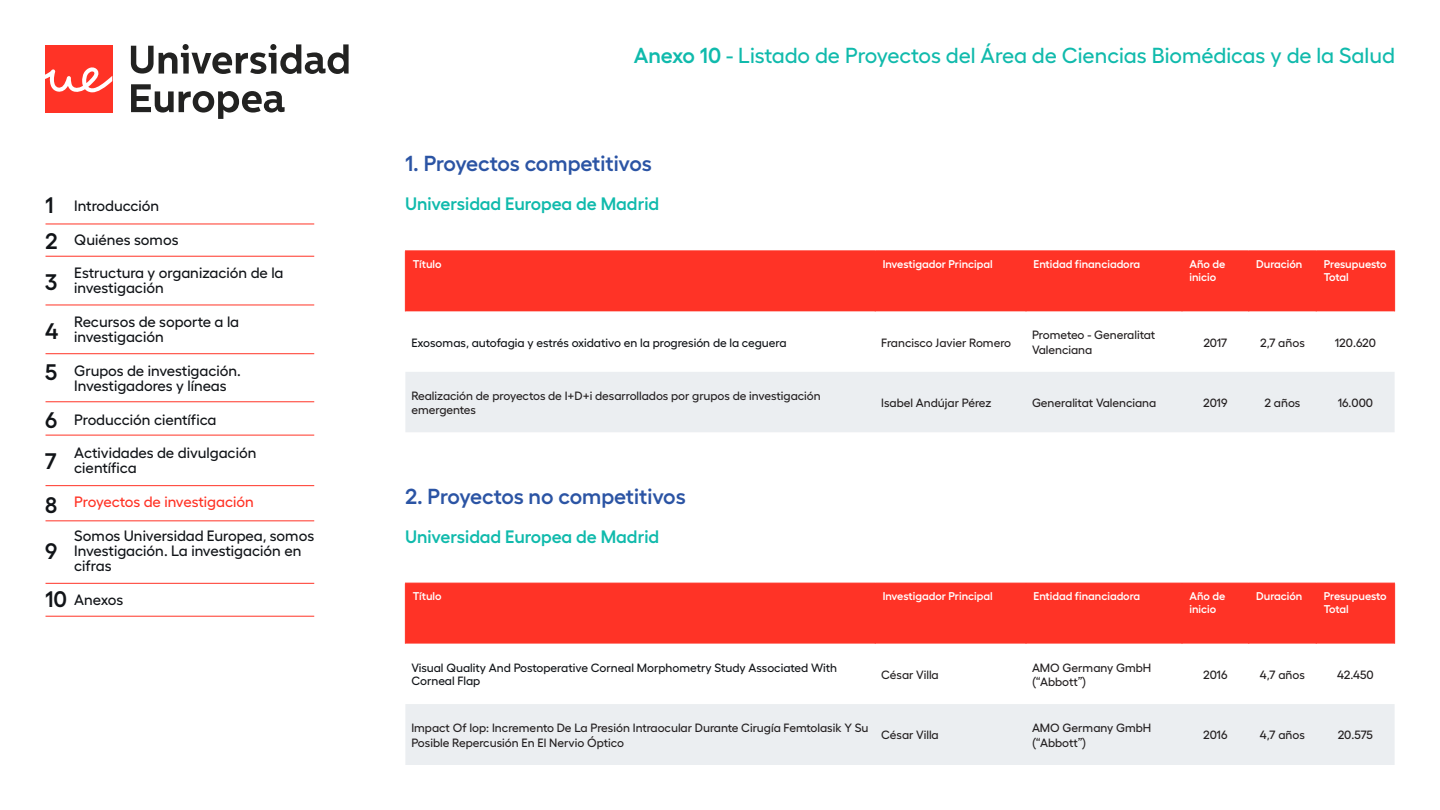
<style>
.page{position:relative;width:1440px;height:810px;background:#fff}
.page>*{position:absolute;margin:0;border:0;box-sizing:border-box;transform-origin:0 0}
.t1{font:600 22.5px "Hellix";color:#111418}
.t2{font:500 21.75px "Hellix";color:#10baac}
.t3{font:600 21.75px "Hellix";letter-spacing:-.01em;color:#2b54a4}
.t4{font:600 18px "Hellix";color:#10baac}
.t5{font:500 15px/15px "Hellix";color:#111418}
.t6{font:500 15px "Hellix";letter-spacing:-.005em;color:#ff3326}
.t7{font:500 12px/14.4px "Hellix";color:#231f20}
.t8{font:500 12px/12.8px "Hellix";color:#111418}
.t9{font:600 11.25px/13.5px "Hellix";color:#fff}
.s1{font-weight:600}
</style>
<div class="page">
<hr style="left:46px;top:224px;width:268px;height:1px;background:#ff3326">
<hr style="left:46px;top:256px;width:268px;height:1px;background:#ff3326">
<hr style="left:46px;top:304px;width:268px;height:1px;background:#ff3326">
<hr style="left:46px;top:353px;width:268px;height:1px;background:#ff3326">
<hr style="left:46px;top:401px;width:268px;height:1px;background:#ff3326">
<hr style="left:46px;top:435px;width:268px;height:1px;background:#ff3326">
<hr style="left:46px;top:485px;width:268px;height:1px;background:#ff3326">
<hr style="left:46px;top:520px;width:268px;height:1px;background:#ff3326">
<hr style="left:46px;top:583px;width:268px;height:1px;background:#ff3326">
<hr style="left:46px;top:616px;width:268px;height:1px;background:#ff3326">
<div style="left:406px;top:251px;width:988px;height:60px;background:#ff3326"></div>
<div style="left:405px;top:372px;width:990px;height:60px;background:#ebeef1"></div>
<hr style="left:405px;top:250px;width:470px;height:1px;background:#ff3326">
<hr style="left:405px;top:251px;width:1px;height:60px;background:#ff3326">
<hr style="left:875px;top:250px;width:151px;height:1px;background:#ff3326">
<hr style="left:875px;top:251px;width:1px;height:60px;background:#ff3326">
<hr style="left:1026px;top:250px;width:156px;height:1px;background:#ff3326">
<hr style="left:1026px;top:251px;width:1px;height:60px;background:#ff3326">
<hr style="left:1182px;top:250px;width:67px;height:1px;background:#ff3326">
<hr style="left:1182px;top:251px;width:1px;height:60px;background:#ff3326">
<hr style="left:1249px;top:250px;width:67px;height:1px;background:#ff3326">
<hr style="left:1248px;top:251px;width:1px;height:60px;background:#ff3326">
<hr style="left:1316px;top:250px;width:79px;height:1px;background:#ff3326">
<hr style="left:1316px;top:251px;width:1px;height:60px;background:#ff3326">
<hr style="left:1394px;top:251px;width:1px;height:60px;background:#ff3326">
<div style="left:406px;top:584px;width:988px;height:60px;background:#ff3326"></div>
<div style="left:405px;top:704px;width:990px;height:61px;background:#ebeef1"></div>
<hr style="left:405px;top:583px;width:470px;height:1px;background:#ff3326">
<hr style="left:405px;top:584px;width:1px;height:60px;background:#ff3326">
<hr style="left:875px;top:583px;width:151px;height:1px;background:#ff3326">
<hr style="left:875px;top:584px;width:1px;height:60px;background:#ff3326">
<hr style="left:1026px;top:583px;width:156px;height:1px;background:#ff3326">
<hr style="left:1026px;top:584px;width:1px;height:60px;background:#ff3326">
<hr style="left:1182px;top:583px;width:67px;height:1px;background:#ff3326">
<hr style="left:1182px;top:584px;width:1px;height:60px;background:#ff3326">
<hr style="left:1249px;top:583px;width:67px;height:1px;background:#ff3326">
<hr style="left:1248px;top:584px;width:1px;height:60px;background:#ff3326">
<hr style="left:1316px;top:583px;width:79px;height:1px;background:#ff3326">
<hr style="left:1316px;top:584px;width:1px;height:60px;background:#ff3326">
<hr style="left:1394px;top:584px;width:1px;height:60px;background:#ff3326">
<div style="left:45px;top:45px;width:67px;height:67px;background:#ff3326"></div>
<svg style="left:45px;top:67px;width:67px;height:26px"></svg>
<svg style="left:131px;top:44px;width:218px;height:30px"></svg>
<svg style="left:131px;top:84px;width:154px;height:35px"></svg>
<p class="t1" style="left:45px;top:187px;width:10px">1</p>
<p class="t5" style="left:74px;top:197px;width:87px">Introducción</p>
<p class="t5" style="left:74px;top:230px;width:106px">Quiénes somos</p>
<p class="t5" style="left:74px;top:264px;width:211px">Estructura y organización de la investigación</p>
<p class="t5" style="left:74px;top:313px;width:166px">Recursos de soporte a la investigación</p>
<p class="t5" style="left:74px;top:362px;width:168px">Grupos de investigación.<br>Investigadores y líneas</p>
<p class="t5" style="left:74px;top:410px;width:144px">Producción científica</p>
<p class="t5" style="left:74px;top:444px;width:184px">Actividades de divulgación científica</p>
<p class="t6" style="left:74px;top:490px;width:181px">Proyectos de investigación</p>
<p class="t5" style="left:74px;top:527px;width:242px">Somos Universidad Europea, somos<br>Investigación. La investigación en cifras</p>
<p class="t5" style="left:74px;top:590px;width:50px">Anexos</p>
<p class="t1" style="left:45px;top:223px;width:14px">2</p>
<p class="t1" style="left:45px;top:264px;width:14px">3</p>
<p class="t1" style="left:45px;top:313px;width:15px">4</p>
<p class="t1" style="left:45px;top:355px;width:14px">5</p>
<p class="t1" style="left:45px;top:402px;width:14px">6</p>
<p class="t1" style="left:45px;top:443px;width:13px">7</p>
<p class="t1" style="left:45px;top:487px;width:14px">8</p>
<p class="t1" style="left:45px;top:533px;width:14px">9</p>
<p class="t1" style="left:45px;top:581px;width:24px">10</p>
<p class="t2" style="left:634px;top:38px;width:763px"><span class="s1">Anexo 10</span> - Listado de Proyectos del Área de Ciencias Biomédicas y de la Salud</p>
<p class="t3" style="left:405px;top:147px;width:248px">1. Proyectos competitivos</p>
<p class="t4" style="left:405px;top:190px;width:256px">Universidad Europea de Madrid</p>
<p class="t9" style="left:413px;top:256px;width:30px">Título</p>
<p class="t9" style="left:883px;top:256px;width:112px">Investigador Principal</p>
<p class="t9" style="left:1034px;top:256px;width:108px">Entidad financiadora</p>
<p class="t9" style="left:1190px;top:256px;width:37px">Año de inicio</p>
<p class="t9" style="left:1256px;top:256px;width:48px">Duración</p>
<p class="t9" style="left:1324px;top:256px;width:64px">Presupuesto<br>Total</p>
<p class="t8" style="left:411px;top:335px;width:377px">Exosomas, autofagia y estrés oxidativo en la progresión de la ceguera</p>
<p class="t7" style="left:881px;top:334px;width:131px">Francisco Javier Romero</p>
<p class="t7" style="left:1032px;top:327px;width:125px">Prometeo - Generalitat<br>Valenciana</p>
<p class="t7" style="left:1203px;top:334px;width:25px">2017</p>
<p class="t7" style="left:1260px;top:334px;width:46px">2,7 años</p>
<p class="t7" style="left:1335px;top:334px;width:43px">120.620</p>
<p class="t7" style="left:411px;top:387px;width:411px">Realización de proyectos de I+D+i desarrollados por grupos de investigación emergentes</p>
<p class="t7" style="left:881px;top:394px;width:112px">Isabel Andújar Pérez</p>
<p class="t7" style="left:1032px;top:394px;width:126px">Generalitat Valenciana</p>
<p class="t7" style="left:1203px;top:394px;width:26px">2019</p>
<p class="t7" style="left:1265px;top:394px;width:37px">2 años</p>
<p class="t7" style="left:1338px;top:394px;width:37px">16.000</p>
<p class="t3" style="left:405px;top:479px;width:282px">2. Proyectos no competitivos</p>
<p class="t4" style="left:405px;top:523px;width:256px">Universidad Europea de Madrid</p>
<p class="t9" style="left:413px;top:588px;width:30px">Título</p>
<p class="t9" style="left:883px;top:588px;width:112px">Investigador Principal</p>
<p class="t9" style="left:1034px;top:588px;width:108px">Entidad financiadora</p>
<p class="t9" style="left:1190px;top:588px;width:37px">Año de inicio</p>
<p class="t9" style="left:1256px;top:588px;width:48px">Duración</p>
<p class="t9" style="left:1324px;top:588px;width:64px">Presupuesto<br>Total</p>
<p class="t8" style="left:411px;top:661px;width:427px">Visual Quality And Postoperative Corneal Morphometry Study Associated With<br>Corneal Flap</p>
<p class="t7" style="left:881px;top:666px;width:59px">César Villa</p>
<p class="t7" style="left:1032px;top:659px;width:121px">AMO Germany GmbH (“Abbott”)</p>
<p class="t7" style="left:1203px;top:666px;width:26px">2016</p>
<p class="t7" style="left:1260px;top:666px;width:47px">4,7 años</p>
<p class="t7" style="left:1337px;top:666px;width:38px">42.450</p>
<p class="t7" style="left:411px;top:720px;width:459px">Impact Of Iop: Incremento De La Presión Intraocular Durante Cirugía Femtolasik Y Su<br>Posible Repercusión En El Nervio Óptico</p>
<p class="t7" style="left:881px;top:727px;width:59px">César Villa</p>
<p class="t7" style="left:1032px;top:720px;width:121px">AMO Germany GmbH (“Abbott”)</p>
<p class="t7" style="left:1203px;top:727px;width:26px">2016</p>
<p class="t7" style="left:1260px;top:727px;width:47px">4,7 años</p>
<p class="t7" style="left:1338px;top:727px;width:37px">20.575</p>
</div>
